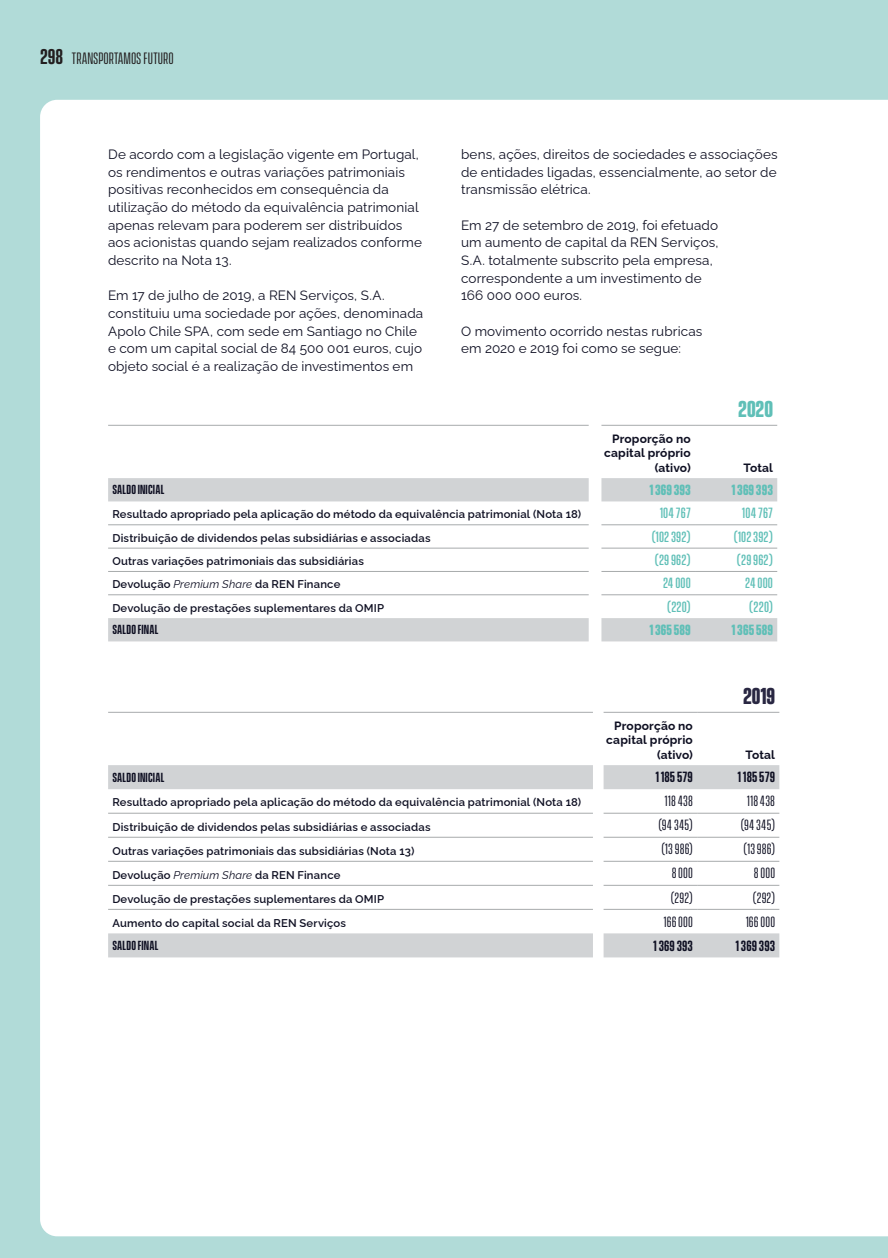
<style>
.page{position:relative;width:888px;height:1258px;background:#b1dbd8}
.page>*{position:absolute;margin:0;border:0;box-sizing:border-box;transform-origin:0 0}
._2019{font:700 21px "Vanguard CF";color:#292742}
._2020{font:700 21px "Vanguard CF";color:#5fbfb7}
.t1{font:15px "Vanguard CF";color:#231f20}
.TEXTO_Contas{font:13.5px/17.7px "Raleway";letter-spacing:.01em;color:#0e0f22}
.VALOR_TABELA_19{font:13.5px "Vanguard CF";letter-spacing:.015em;color:#0e0f22}
.VALOR_TABELA_20{font:500 13.5px "Vanguard CF";letter-spacing:.015em;color:#5fbfb7}
.VALOR_TABELA_TOTAL_1{font:600 13.5px "Vanguard CF";letter-spacing:.01em;color:#0e0f22}
.VALOR_TABELA_20-2{font:700 13.5px "Vanguard CF";letter-spacing:.01em;color:#5fbfb7}
.TABELA_TITULO_1_1{font:700 12px/14.4px "Raleway";letter-spacing:.01em;color:#0e0f22;text-align:right}
.TOTAL_TEXTO{font:600 12px "Vanguard CF";letter-spacing:.015em;color:#0e0f22}
.TEXTO_TABELA{font:600 11.25px "Raleway";letter-spacing:.015em;color:#0e0f22}
.s1{font-weight:600;font-size:19.5px}
.s2{font-weight:400;font-style:italic}
</style>
<div class="page">
<div style="left:40px;top:100px;width:848px;height:1136px;background:#fff"></div>
<svg style="left:108px;top:765px;width:671px;height:192px;background:#f2f3f3"></svg>
<hr style="left:108px;top:813px;width:485px;height:1px;background:#a7aaac">
<hr style="left:603px;top:813px;width:94px;height:1px;background:#a7aaac">
<hr style="left:697px;top:813px;width:82px;height:1px;background:#a7aaac">
<hr style="left:108px;top:837px;width:485px;height:1px;background:#a7aaac">
<hr style="left:603px;top:837px;width:94px;height:1px;background:#a7aaac">
<hr style="left:697px;top:837px;width:82px;height:1px;background:#a7aaac">
<hr style="left:108px;top:861px;width:485px;height:1px;background:#a7aaac">
<hr style="left:603px;top:861px;width:94px;height:1px;background:#a7aaac">
<hr style="left:697px;top:861px;width:82px;height:1px;background:#a7aaac">
<hr style="left:108px;top:885px;width:485px;height:1px;background:#a7aaac">
<hr style="left:603px;top:885px;width:94px;height:1px;background:#a7aaac">
<hr style="left:697px;top:885px;width:82px;height:1px;background:#a7aaac">
<hr style="left:108px;top:909px;width:485px;height:1px;background:#a7aaac">
<hr style="left:603px;top:909px;width:94px;height:1px;background:#a7aaac">
<hr style="left:697px;top:909px;width:82px;height:1px;background:#a7aaac">
<hr style="left:603px;top:712px;width:94px;height:1px;background:#a7aaac">
<hr style="left:697px;top:712px;width:82px;height:1px;background:#a7aaac">
<hr style="left:108px;top:712px;width:485px;height:1px;background:#a7aaac">
<svg style="left:108px;top:478px;width:669px;height:163px;background:#f0f1f2"></svg>
<hr style="left:108px;top:525px;width:481px;height:1px;background:#a7aaac">
<hr style="left:601px;top:525px;width:94px;height:1px;background:#a7aaac">
<hr style="left:695px;top:525px;width:82px;height:1px;background:#a7aaac">
<hr style="left:108px;top:548px;width:481px;height:1px;background:#a7aaac">
<hr style="left:601px;top:548px;width:94px;height:1px;background:#a7aaac">
<hr style="left:695px;top:548px;width:82px;height:1px;background:#a7aaac">
<hr style="left:108px;top:571px;width:481px;height:1px;background:#a7aaac">
<hr style="left:601px;top:571px;width:94px;height:1px;background:#a7aaac">
<hr style="left:695px;top:571px;width:82px;height:1px;background:#a7aaac">
<hr style="left:108px;top:595px;width:481px;height:1px;background:#a7aaac">
<hr style="left:601px;top:595px;width:94px;height:1px;background:#a7aaac">
<hr style="left:695px;top:595px;width:82px;height:1px;background:#a7aaac">
<hr style="left:601px;top:425px;width:94px;height:1px;background:#a7aaac">
<hr style="left:695px;top:425px;width:82px;height:1px;background:#a7aaac">
<hr style="left:108px;top:425px;width:481px;height:1px;background:#a7aaac">
<p class="t1" style="left:40px;top:50px;width:135px"><span class="s1">298</span> TRANSPORTAMOS FUTURO</p>
<p class="TEXTO_Contas" style="left:108px;top:144px;width:315px">De acordo com a legislação vigente em Portugal, os rendimentos e outras variações patrimoniais positivas reconhecidos em consequência da utilização do método da equivalência patrimonial apenas relevam para poderem ser distribuídos aos acionistas quando sejam realizados conforme descrito na Nota 13.</p>
<p class="TEXTO_Contas" style="left:108px;top:285px;width:317px">Em 17 de julho de 2019, a REN Serviços, S.A. constituiu uma sociedade por ações, denominada Apolo Chile SPA, com sede em Santiago no Chile e com um capital social de 84 500 001 euros, cujo objeto social é a realização de investimentos em</p>
<p class="TEXTO_Contas" style="left:461px;top:144px;width:318px;text-align:justify">bens, ações, direitos de sociedades e associações de entidades ligadas, essencialmente, ao setor de transmissão elétrica.</p>
<p class="TEXTO_Contas" style="left:461px;top:215px;width:259px">Em 27 de setembro de 2019, foi efetuado um aumento de capital da REN Serviços, S.A. totalmente subscrito pela empresa, correspondente a um investimento de 166 000 000 euros.</p>
<p class="TEXTO_Contas" style="left:461px;top:321px;width:243px">O movimento ocorrido nestas rubricas em 2020 e 2019 foi como se segue:</p>
<p class="TABELA_TITULO_1_1" style="left:604px;top:430px;width:88px">Proporção no capital próprio (ativo)</p>
<p class="_2020" style="left:738px;top:397px;width:36px">2020</p>
<p class="TABELA_TITULO_1_1" style="left:743px;top:459px;width:31px">Total</p>
<p class="TOTAL_TEXTO" style="left:112px;top:483px;width:54px">SALDO INICIAL</p>
<p class="VALOR_TABELA_20-2" style="left:649px;top:482px;width:43px">1 369 393</p>
<p class="VALOR_TABELA_20-2" style="left:731px;top:482px;width:43px">1 369 393</p>
<p class="TEXTO_TABELA" style="left:112px;top:505px;width:470px">Resultado apropriado pela aplicação do método da equivalência patrimonial (Nota 18)</p>
<p class="VALOR_TABELA_20" style="left:660px;top:506px;width:33px">104 767</p>
<p class="VALOR_TABELA_20" style="left:742px;top:506px;width:33px">104 767</p>
<p class="TEXTO_TABELA" style="left:112px;top:529px;width:320px">Distribuição de dividendos pelas subsidiárias e associadas</p>
<p class="VALOR_TABELA_20" style="left:652px;top:529px;width:41px">(102 392)</p>
<p class="VALOR_TABELA_20" style="left:734px;top:529px;width:41px">(102 392)</p>
<p class="TEXTO_TABELA" style="left:112px;top:552px;width:253px">Outras variações patrimoniais das subsidiárias</p>
<p class="VALOR_TABELA_20" style="left:655px;top:552px;width:38px">(29 962)</p>
<p class="VALOR_TABELA_20" style="left:737px;top:552px;width:38px">(29 962)</p>
<p class="TEXTO_TABELA" style="left:112px;top:575px;width:229px">Devolução <span class="s2">Premium Share</span> da REN Finance</p>
<p class="VALOR_TABELA_20" style="left:663px;top:576px;width:29px">24 000</p>
<p class="VALOR_TABELA_20" style="left:745px;top:576px;width:29px">24 000</p>
<p class="TEXTO_TABELA" style="left:112px;top:599px;width:273px">Devolução de prestações suplementares da OMIP</p>
<p class="VALOR_TABELA_20" style="left:667px;top:599px;width:25px">(220)</p>
<p class="VALOR_TABELA_20" style="left:749px;top:599px;width:25px">(220)</p>
<p class="TOTAL_TEXTO" style="left:112px;top:623px;width:48px">SALDO FINAL</p>
<p class="VALOR_TABELA_20-2" style="left:649px;top:622px;width:43px">1 365 589</p>
<p class="VALOR_TABELA_20-2" style="left:731px;top:622px;width:43px">1 365 589</p>
<p class="TABELA_TITULO_1_1" style="left:606px;top:717px;width:88px">Proporção no capital próprio (ativo)</p>
<p class="_2019" style="left:743px;top:684px;width:34px">2019</p>
<p class="TABELA_TITULO_1_1" style="left:745px;top:746px;width:31px">Total</p>
<p class="TOTAL_TEXTO" style="left:112px;top:770px;width:54px">SALDO INICIAL</p>
<p class="VALOR_TABELA_TOTAL_1" style="left:655px;top:769px;width:39px">1 185 579</p>
<p class="VALOR_TABELA_TOTAL_1" style="left:737px;top:769px;width:39px">1 185 579</p>
<p class="TEXTO_TABELA" style="left:112px;top:794px;width:470px">Resultado apropriado pela aplicação do método da equivalência patrimonial (Nota 18)</p>
<p class="VALOR_TABELA_19" style="left:664px;top:794px;width:30px">118 438</p>
<p class="VALOR_TABELA_19" style="left:747px;top:794px;width:30px">118 438</p>
<p class="TEXTO_TABELA" style="left:112px;top:818px;width:320px">Distribuição de dividendos pelas subsidiárias e associadas</p>
<p class="VALOR_TABELA_19" style="left:658px;top:818px;width:36px">(94 345)</p>
<p class="VALOR_TABELA_19" style="left:741px;top:818px;width:36px">(94 345)</p>
<p class="TEXTO_TABELA" style="left:112px;top:842px;width:303px">Outras variações patrimoniais das subsidiárias (Nota 13)</p>
<p class="VALOR_TABELA_19" style="left:661px;top:842px;width:33px">(13 986)</p>
<p class="VALOR_TABELA_19" style="left:743px;top:842px;width:33px">(13 986)</p>
<p class="TEXTO_TABELA" style="left:112px;top:866px;width:230px">Devolução <span class="s2">Premium Share</span> da REN Finance</p>
<p class="VALOR_TABELA_19" style="left:672px;top:866px;width:23px">8 000</p>
<p class="VALOR_TABELA_19" style="left:754px;top:866px;width:23px">8 000</p>
<p class="TEXTO_TABELA" style="left:112px;top:890px;width:273px">Devolução de prestações suplementares da OMIP</p>
<p class="VALOR_TABELA_19" style="left:671px;top:890px;width:24px">(292)</p>
<p class="VALOR_TABELA_19" style="left:753px;top:890px;width:24px">(292)</p>
<p class="TEXTO_TABELA" style="left:112px;top:914px;width:235px">Aumento do capital social da REN Serviços</p>
<p class="VALOR_TABELA_19" style="left:663px;top:914px;width:31px">166 000</p>
<p class="VALOR_TABELA_19" style="left:746px;top:914px;width:31px">166 000</p>
<p class="TOTAL_TEXTO" style="left:112px;top:939px;width:48px">SALDO FINAL</p>
<p class="VALOR_TABELA_TOTAL_1" style="left:653px;top:938px;width:41px">1 369 393</p>
<p class="VALOR_TABELA_TOTAL_1" style="left:735px;top:938px;width:41px">1 369 393</p>
</div>
